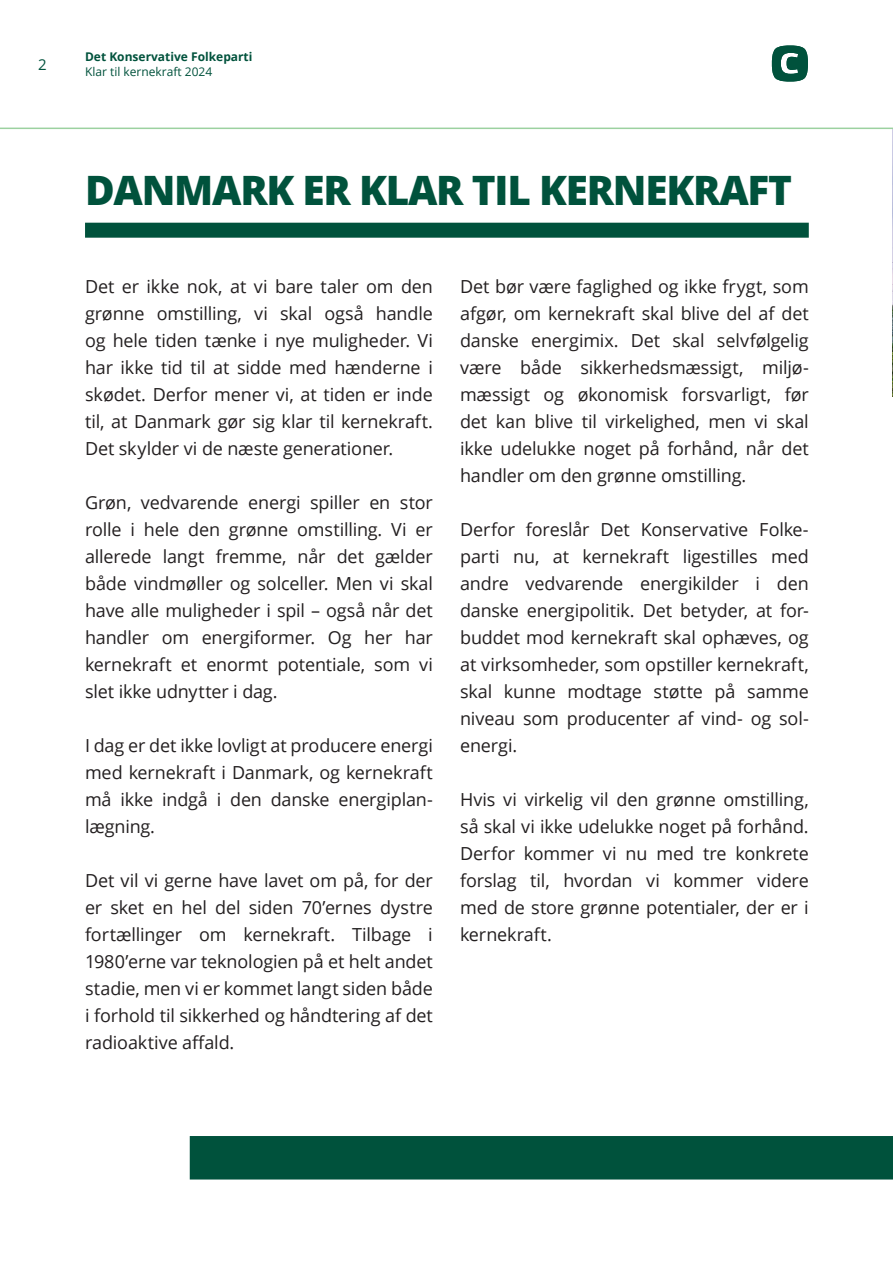
<style>
.page{position:relative;width:893px;height:1263px;background:#fff}
.page>*{position:absolute;margin:0;border:0;box-sizing:border-box;transform-origin:0 0}
.t1{font:800 40.5px "Open Sans";letter-spacing:-.03em;color:#00523c}
.t2{font:18px/27px "Open Sans";letter-spacing:-.01em;color:#231f20;text-align:justify}
.t3{font:15px "Open Sans";color:#00523c}
.t4{font:700 12px "Open Sans";color:#00523c}
.t5{font:12px "Open Sans";color:#00523c}
</style>
<div class="page">
<svg style="left:772px;top:46px;width:36px;height:36px"></svg>
<img style="left:892px;top:129px;width:1px;height:267px">
<div style="left:190px;top:1136px;width:703px;height:43px;background:#00523c"></div>
<div style="left:85px;top:223px;width:724px;height:15px;background:#00523c"></div>
<hr style="left:0;top:128px;width:893px;height:1px;background:#9cd1a0">
<p class="t3" style="left:38px;top:57px;width:10px">2</p>
<p class="t4" style="left:85px;top:52px;width:169px">Det Konservative Folkeparti</p>
<p class="t5" style="left:85px;top:65px;width:129px">Klar til kernekraft 2024</p>
<h1 class="t1" style="left:85px;top:171px;width:708px">DANMARK ER KLAR TIL KERNEKRAFT</h1>
<p class="t2" style="left:85px;top:274px;width:349px">Det er ikke nok, at vi bare taler om den grønne omstilling, vi skal også handle og hele tiden tænke i nye muligheder. Vi har ikke tid til at sidde med hænderne i skødet. Derfor mener vi, at tiden er inde til, at Danmark gør sig klar til kernekraft.<br>Det skylder vi de næste generationer.</p>
<p class="t2" style="left:85px;top:490px;width:349px">Grøn, vedvarende energi spiller en stor rolle i hele den grønne omstilling. Vi er allerede langt fremme, når det gælder både vindmøller og solceller. Men vi skal have alle muligheder i spil – også når det handler om energiformer. Og her har kernekraft et enormt potentiale, som vi slet ikke udnytter i dag.</p>
<p class="t2" style="left:85px;top:733px;width:349px">I dag er det ikke lovligt at producere energi med kernekraft i Danmark, og kernekraft må ikke indgå i den danske energiplan&shy;lægning.</p>
<p class="t2" style="left:85px;top:868px;width:349px">Det vil vi gerne have lavet om på, for der er sket en hel del siden 70’ernes dystre fortællinger om kernekraft. Tilbage i 1980’erne var teknologien på et helt andet stadie, men vi er kommet langt siden både i forhold til sikkerhed og håndtering af det radioaktive affald.</p>
<p class="t2" style="left:460px;top:274px;width:350px">Det bør være faglighed og ikke frygt, som afgør, om kernekraft skal blive del af det danske energimix. Det skal selvfølgelig være både sikkerhedsmæssigt, miljø&shy;mæssigt og økonomisk forsvarligt, før det kan blive til virkelighed, men vi skal ikke udelukke noget på forhånd, når det handler om den grønne omstilling.</p>
<p class="t2" style="left:460px;top:517px;width:350px">Derfor foreslår Det Konservative Folke&shy;parti nu, at kernekraft ligestilles med andre vedvarende energikilder i den danske energipolitik. Det betyder, at for&shy;buddet mod kernekraft skal ophæves, og at virksomheder, som opstiller kernekraft, skal kunne modtage støtte på samme niveau som producenter af vind- og sol&shy;energi.</p>
<p class="t2" style="left:460px;top:787px;width:350px">Hvis vi virkelig vil den grønne omstilling, så skal vi ikke udelukke noget på forhånd.<br>Derfor kommer vi nu med tre konkrete forslag til, hvordan vi kommer videre med de store grønne potentialer, der er i kernekraft.</p>
</div>
